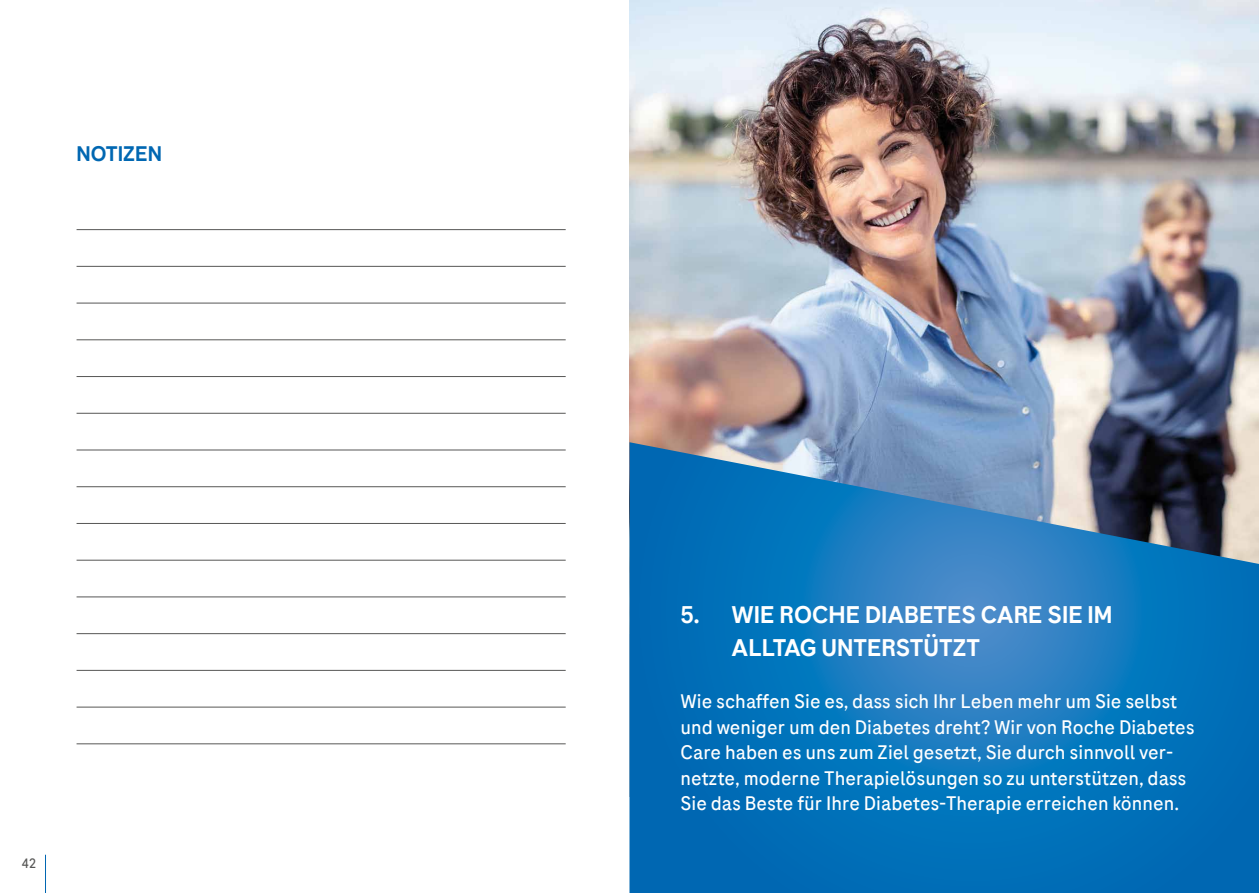
<style>
.page{position:relative;width:1259px;height:893px;background:#fff}
.page>*{position:absolute;margin:0;border:0;box-sizing:border-box;transform-origin:0 0}
.t1{font:500 24px/33px "Roche Sans";color:#fff}
.t2{font:500 21px "Roche Sans";color:#0067b2}
.t3{font:19.5px/25.5px "Roche Sans";color:#fff}
.t4{font:13.5px "Roche Sans";color:#575756}
</style>
<div class="page">
<hr style="left:77px;top:229px;width:489px;height:1px;background:#575756">
<hr style="left:77px;top:450px;width:489px;height:1px;background:#575756">
<hr style="left:77px;top:670px;width:489px;height:1px;background:#575756">
<hr style="left:77px;top:339px;width:489px;height:1px;background:#575756">
<hr style="left:77px;top:560px;width:489px;height:1px;background:#575756">
<hr style="left:77px;top:266px;width:489px;height:1px;background:#575756">
<hr style="left:77px;top:486px;width:489px;height:1px;background:#575756">
<hr style="left:77px;top:707px;width:489px;height:1px;background:#575756">
<hr style="left:77px;top:376px;width:489px;height:1px;background:#575756">
<hr style="left:77px;top:596px;width:489px;height:1px;background:#575756">
<hr style="left:77px;top:303px;width:489px;height:1px;background:#575756">
<hr style="left:77px;top:523px;width:489px;height:1px;background:#575756">
<hr style="left:77px;top:743px;width:489px;height:1px;background:#575756">
<hr style="left:77px;top:413px;width:489px;height:1px;background:#575756">
<hr style="left:77px;top:633px;width:489px;height:1px;background:#575756">
<img style="left:629px;top:0;width:630px;height:442px">
<svg style="left:629px;top:442px;width:630px;height:451px;background:#1b75b5"></svg>
<hr style="left:45px;top:855px;width:1px;height:38px;background:#0067b2">
<p class="t2" style="left:77px;top:140px;width:87px">NOTIZEN</p>
<p class="t4" style="left:21px;top:855px;width:17px">42</p>
<p class="t1" style="left:731px;top:598px;width:382px;text-indent:-51px">5. WIE ROCHE DIABETES CARE SIE IM<br>ALLTAG UNTERSTÜTZT</p>
<p class="t3" style="left:680px;top:688px;width:516px">Wie schaffen Sie es, dass sich Ihr Leben mehr um Sie selbst und weniger um den Diabetes dreht? Wir von Roche Diabetes Care haben es uns zum Ziel gesetzt, Sie durch sinnvoll ver&shy;netzte, moderne Therapielösungen so zu unterstützen, dass Sie das Beste für Ihre Diabetes-Therapie erreichen können.</p>
</div>
